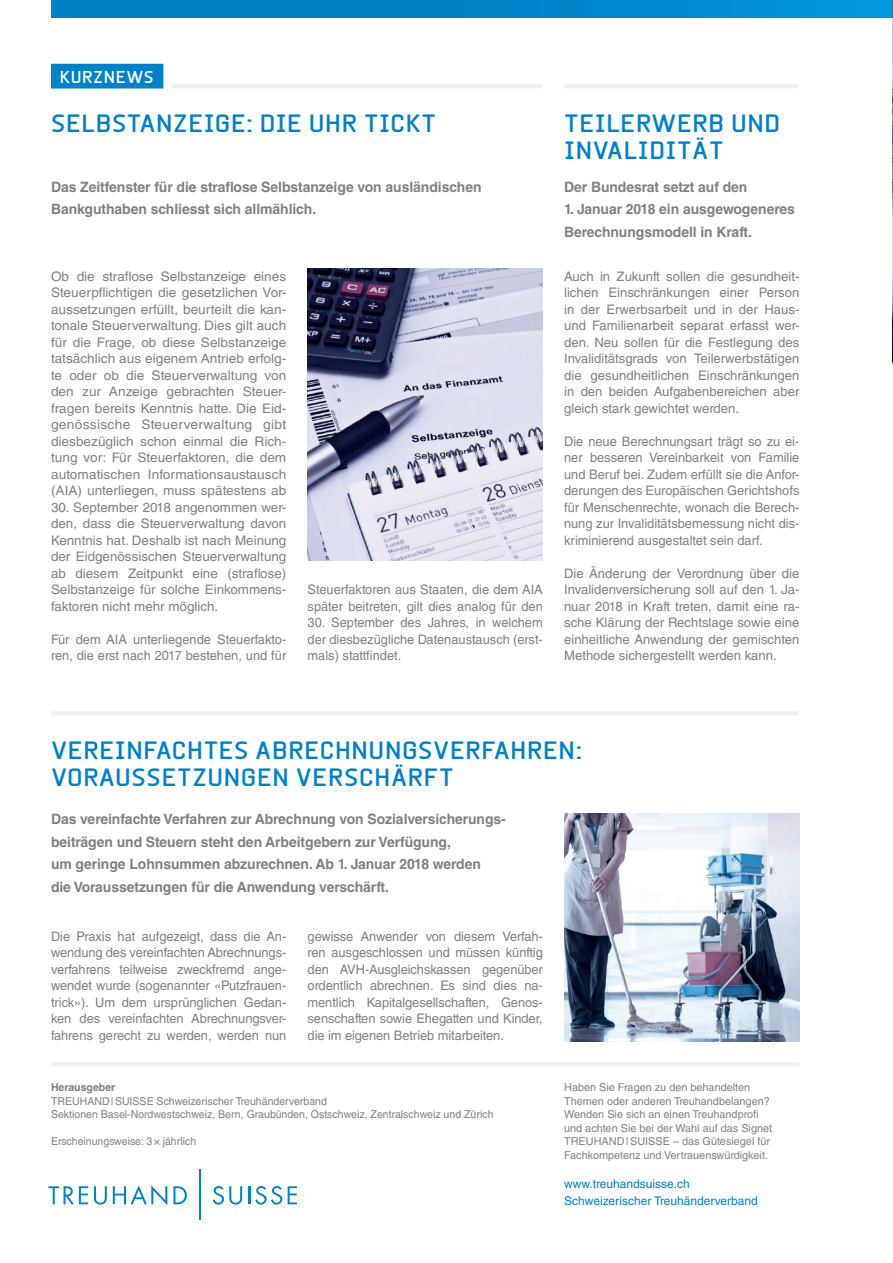
<style>
.page{position:relative;width:893px;height:1263px;background:#fff}
.page>*{position:absolute;margin:0;border:0;box-sizing:border-box;transform-origin:0 0}
.t1{font:700 24px/27px "Beta Sans";letter-spacing:.025em;color:#0081c8}
.t2{font:700 16.5px "Beta Sans";letter-spacing:.04em;color:#fff}
.t3{font:700 14.25px/22.5px "Helvetica LT Std";letter-spacing:-.005em;color:#808083}
.t4{font:13.2px/16.5px "Helvetica LT Std";color:#808083;text-align:justify}
.t5{font:13.2px/16.5px "Helvetica LT Std";color:#808083;text-align:justify;scale:1.04 1}
.t6{font:12px/16.5px "Helvetica LT Std";color:#0081c8}
.t7{font:10.8px/13.5px "Helvetica LT Std";color:#808083}
.t8{font:700 10.8px "Helvetica LT Std";color:#808083}
</style>
<div class="page">
<div style="left:51px;top:0;width:842px;height:17px;background:linear-gradient(to right,#007bc3,#0093d6)"></div>
<img style="left:892px;top:1px;width:1px;height:362px">
<svg style="left:48px;top:1186px;width:40px;height:18px"></svg>
<svg style="left:94px;top:1186px;width:13px;height:18px"></svg>
<svg style="left:113px;top:1185px;width:54px;height:20px"></svg>
<svg style="left:173px;top:1186px;width:14px;height:18px"></svg>
<svg style="left:213px;top:1186px;width:29px;height:18px"></svg>
<svg style="left:248px;top:1186px;width:34px;height:18px"></svg>
<svg style="left:288px;top:1186px;width:9px;height:18px"></svg>
<hr style="left:199px;top:1169px;width:2px;height:51px;background:#0081c8">
<hr style="left:51px;top:1062px;width:748px;height:4px;background:#f0f0f1">
<div style="left:51px;top:64px;width:112px;height:25px;background:#0081c8"></div>
<hr style="left:172px;top:84px;width:370px;height:4px;background:#f0f0f1">
<hr style="left:564px;top:84px;width:235px;height:4px;background:#f0f0f1">
<img style="left:308px;top:269px;width:235px;height:292px">
<hr style="left:51px;top:711px;width:748px;height:4px;background:#f0f0f1">
<img style="left:564px;top:814px;width:235px;height:228px">
<p class="t2" style="left:60px;top:67px;width:95px">KURZNEWS</p>
<h1 class="t1" style="left:51px;top:110px;width:386px">SELBSTANZEIGE: DIE UHR TICKT</h1>
<h1 class="t1" style="left:564px;top:110px;width:218px">TEILERWERB UND<br>INVALIDITÄT</h1>
<p class="t3" style="left:51px;top:175px;width:432px">Das Zeitfenster für die straflose Selbstanzeige von ausländischen<br>Bankguthaben schliesst sich allmählich.</p>
<p class="t5" style="left:51px;top:268px;width:228px">Ob die straflose Selbstanzeige eines Steuerpflichtigen die gesetzlichen Vor&shy;aussetzungen erfüllt, beurteilt die kan&shy;tonale Steuerverwaltung. Dies gilt auch für die Frage, ob diese Selbstanzeige tatsächlich aus eigenem Antrieb erfolg&shy;te oder ob die Steuerverwaltung von den zur Anzeige gebrachten Steuer&shy;fragen bereits Kenntnis hatte. Die Eid&shy;genössische Steuerverwaltung gibt diesbezüglich schon einmal die Rich&shy;tung vor: Für Steuerfaktoren, die dem automatischen Informationsaustausch (AIA) unterliegen, muss spätestens ab</p>
<p class="t4" style="left:51px;top:499px;width:237px">30. September 2018 angenommen wer&shy;den, dass die Steuerverwaltung davon Kenntnis hat. Deshalb ist nach Meinung der Eidgenössischen Steuerverwaltung ab diesem Zeitpunkt eine (straflose)<br>Selbstanzeige für solche Einkommens&shy;faktoren nicht mehr möglich.</p>
<p class="t4" style="left:51px;top:631px;width:237px">Für dem AIA unterliegende Steuerfakto&shy;ren, die erst nach 2017 bestehen, und für</p>
<p class="t4" style="left:308px;top:581px;width:237px">Steuerfaktoren aus Staaten, die dem AIA später beitreten, gilt dies analog für den</p>
<p class="t4" style="left:308px;top:614px;width:237px">30. September des Jahres, in welchem der diesbezügliche Datenaustausch (erst&shy;mals) stattfindet.</p>
<p class="t3" style="left:564px;top:175px;width:185px">Der Bundesrat setzt auf den</p>
<p class="t3" style="left:564px;top:198px;width:232px">1. Januar 2018 ein ausgewogeneres<br>Berechnungsmodell in Kraft.</p>
<p class="t4" style="left:564px;top:268px;width:237px">Auch in Zukunft sollen die gesundheit&shy;lichen Einschränkungen einer Person in der Erwerbsarbeit und in der Haus&shy;und Familienarbeit separat erfasst wer&shy;den. Neu sollen für die Festlegung des Invaliditätsgrads von Teilerwerbstätigen die gesundheitlichen Einschränkungen in den beiden Aufgabenbereichen aber gleich stark gewichtet werden.</p>
<p class="t4" style="left:564px;top:433px;width:237px">Die neue Berechnungsart trägt so zu ei&shy;ner besseren Vereinbarkeit von Familie und Beruf bei. Zudem erfüllt sie die Anfor&shy;derungen des Europäischen Gerichtshofs für Menschenrechte, wonach die Berech&shy;nung zur Invaliditätsbemessung nicht dis&shy;kriminierend ausgestaltet sein darf.</p>
<p class="t4" style="left:564px;top:565px;width:237px">Die Änderung der Verordnung über die Invalidenversicherung soll auf den 1. Ja&shy;nuar 2018 in Kraft treten, damit eine ra&shy;sche Klärung der Rechtslage sowie eine einheitliche Anwendung der gemischten Methode sichergestellt werden kann.</p>
<h1 class="t1" style="left:51px;top:737px;width:533px">VEREINFACHTES ABRECHNUNGSVERFAHREN:<br>VORAUSSETZUNGEN VERSCHÄRFT</h1>
<p class="t3" style="left:51px;top:808px;width:456px">Das vereinfachte Verfahren zur Abrechnung von Sozialversicherungs&shy;beiträgen und Steuern steht den Arbeitgebern zur Verfügung,<br>um geringe Lohnsummen abzurechnen. Ab 1. Januar 2018 werden<br>die Voraussetzungen für die Anwendung verschärft.</p>
<p class="t4" style="left:308px;top:928px;width:237px">gewisse Anwender von diesem Verfah&shy;ren ausgeschlossen und müssen künftig den AVH-Ausgleichskassen gegenüber ordentlich abrechnen. Es sind dies na&shy;mentlich Kapitalgesellschaften, Genos&shy;senschaften sowie Ehegatten und Kinder, die im eigenen Betrieb mitarbeiten.</p>
<p class="t4" style="left:51px;top:928px;width:237px">Die Praxis hat aufgezeigt, dass die An&shy;wendung des vereinfachten Abrechnungs&shy;verfahrens teilweise zweckfremd ange&shy;wendet wurde (sogenannter «Putzfrauen&shy;trick»). Um dem ursprünglichen Gedan&shy;ken des vereinfachten Abrechnungsver&shy;fahrens gerecht zu werden, werden nun</p>
<p class="t8" style="left:51px;top:1081px;width:66px">Herausgeber</p>
<p class="t7" style="left:51px;top:1094px;width:444px">TREUHAND|SUISSE Schweizerischer Treuhänderverband<br>Sektionen Basel-Nordwestschweiz, Bern, Graubünden, Ostschweiz, Zentralschweiz und Zürich</p>
<p class="t7" style="left:51px;top:1135px;width:147px">Erscheinungsweise: 3× jährlich</p>
<p class="t7" style="left:564px;top:1081px;width:210px">Haben Sie Fragen zu den behandelten Themen oder anderen Treuhandbelangen?<br>Wenden Sie sich an einen Treuhandprofi und achten Sie bei der Wahl auf das Signet TREUHAND|SUISSE – das Gütesiegel für Fachkompetenz und Vertrauenswürdigkeit.</p>
<p class="t6" style="left:564px;top:1176px;width:195px">www.treuhandsuisse.ch<br>Schweizerischer Treuhänderverband</p>
</div>
